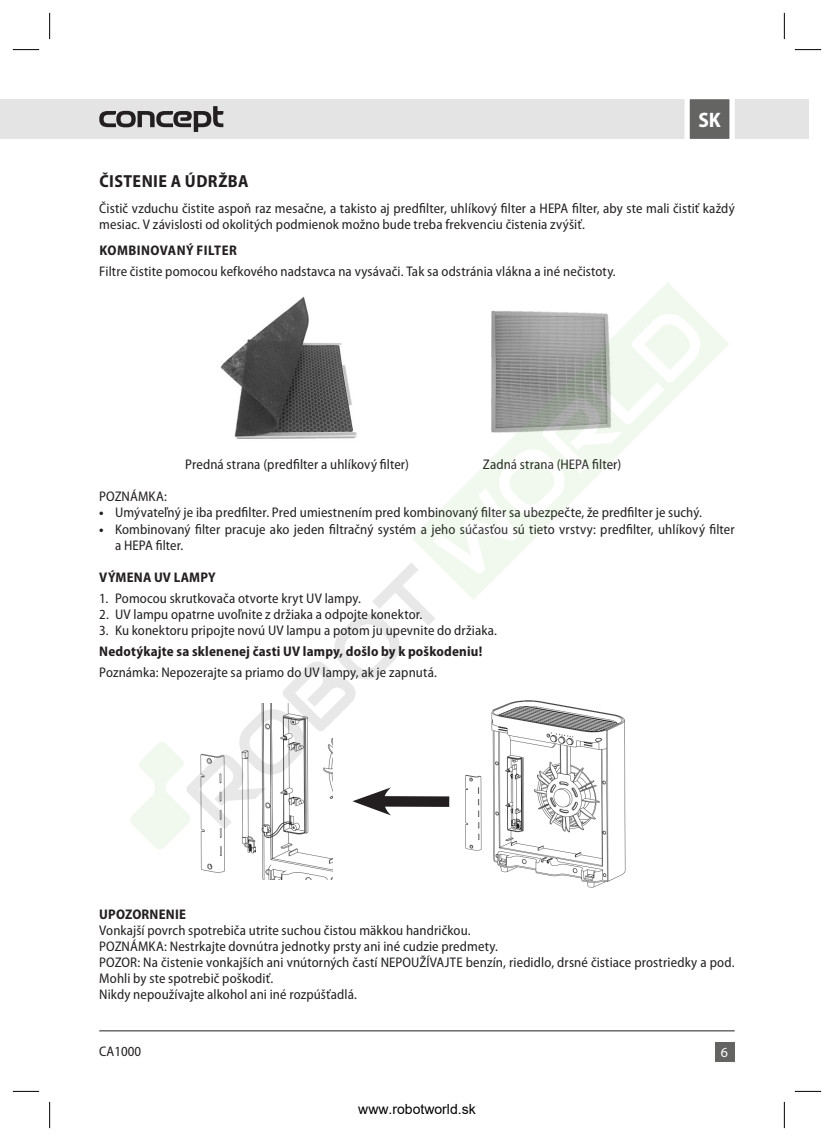
<style>
.page{position:relative;width:834px;height:1141px;background:#fff}
.page>*{position:absolute;margin:0;border:0;box-sizing:border-box;transform-origin:0 0}
.t1{font:700 semi-condensed 21px "Myriad Pro";color:#fff}
.Nadpis_moje_CZ{font:700 semi-condensed 17.5px "Myriad Pro";letter-spacing:.025em;color:#231f20}
.Nadpis_moje_CZ-2{font:semi-condensed 14px/16.1px "Myriad Pro";letter-spacing:.01em;color:#231f20}
.Odrážky-moje_norm_čí{font:semi-condensed 14px/16.1px "Myriad Pro";letter-spacing:.01em;color:#231f20}
.Odrážky-moje_norm_čí-2{font:700 semi-condensed 14px "Myriad Pro";letter-spacing:.015em;color:#231f20}
.Nadpis_moje_CZ-3{font:700 semi-condensed 14px "Myriad Pro";letter-spacing:.03em;color:#231f20}
.t2{font:14px "Arial";color:#000}
.t3{font:14px "Myriad Pro";color:#fff}
.s1{font-weight:700}
</style>
<div class="page">
<div style="left:50px;top:99px;width:759px;height:40px;background:#e4e4e4"></div>
<div style="left:0;top:99px;width:50px;height:40px;background:#e4e4e4"></div>
<div style="left:714px;top:1042px;width:20px;height:20px;background:#646463"></div>
<svg style="left:99px;top:106px;width:124px;height:26px"></svg>
<svg style="left:684px;top:99px;width:51px;height:40px;background:#868686"></svg>
<hr style="left:99px;top:1031px;width:635px;height:1px;background:#231f20">
<img style="left:200px;top:852px;width:132px;height:27px">
<img style="left:493px;top:852px;width:133px;height:36px">
<svg style="left:13px;top:49px;width:26px;height:1px"></svg>
<svg style="left:794px;top:49px;width:27px;height:1px"></svg>
<svg style="left:13px;top:1091px;width:26px;height:1px"></svg>
<svg style="left:794px;top:1091px;width:27px;height:1px"></svg>
<svg style="left:49px;top:13px;width:1px;height:26px"></svg>
<svg style="left:49px;top:1102px;width:1px;height:26px"></svg>
<svg style="left:783px;top:13px;width:1px;height:26px"></svg>
<svg style="left:783px;top:1102px;width:1px;height:26px"></svg>
<svg style="left:646px;top:282px;width:83px;height:82px"></svg>
<svg style="left:131px;top:304px;width:578px;height:548px"></svg>
<h1 class="t1" style="left:698px;top:108px;width:24px">SK</h1>
<p class="Nadpis_moje_CZ" style="left:99px;top:171px;width:150px">ČISTENIE A ÚDRŽBA</p>
<p class="Nadpis_moje_CZ-2" style="left:99px;top:200px;width:637px">Čistič vzduchu čistite aspoň raz mesačne, a takisto aj predfilter, uhlíkový filter a HEPA filter, aby ste mali čistiť každý mesiac. V závislosti od okolitých podmienok možno bude treba frekvenciu čistenia zvýšiť.</p>
<p class="Nadpis_moje_CZ-3" style="left:99px;top:242px;width:139px">KOMBINOVANÝ FILTER</p>
<p class="Odrážky-moje_norm_čí" style="left:99px;top:264px;width:518px">Filtre čistite pomocou kefkového nadstavca na vysávači. Tak sa odstránia vlákna a iné nečistoty.</p>
<p class="Odrážky-moje_norm_čí" style="left:185px;top:457px;width:225px">Predná strana (predfilter a uhlíkový filter)</p>
<p class="Odrážky-moje_norm_čí" style="left:482px;top:457px;width:140px">Zadná strana (HEPA filter)</p>
<p class="Odrážky-moje_norm_čí" style="left:99px;top:489px;width:69px">POZNÁMKA:</p>
<p class="Nadpis_moje_CZ-2" style="left:99px;top:505px;width:604px"><span class="s1">•</span> Umývateľný je iba predfilter. Pred umiestnením pred kombinovaný filter sa ubezpečte, že predfilter je suchý.</p>
<p class="Nadpis_moje_CZ-2" style="left:115px;top:521px;width:621px;text-indent:-16px"><span class="s1">•</span> Kombinovaný filter pracuje ako jeden filtračný systém a jeho súčasťou sú tieto vrstvy: predfilter, uhlíkový filter a HEPA filter.</p>
<p class="Odrážky-moje_norm_čí-2" style="left:99px;top:569px;width:118px">VÝMENA UV LAMPY</p>
<p class="Nadpis_moje_CZ-2" style="left:99px;top:590px;width:263px">1. Pomocou skrutkovača otvorte kryt UV lampy.</p>
<p class="Nadpis_moje_CZ-2" style="left:99px;top:607px;width:324px">2. UV lampu opatrne uvoľnite z držiaka a odpojte konektor.</p>
<p class="Nadpis_moje_CZ-2" style="left:99px;top:623px;width:399px">3. Ku konektoru pripojte novú UV lampu a potom ju upevnite do držiaka.</p>
<p class="Odrážky-moje_norm_čí-2" style="left:99px;top:644px;width:384px">Nedotýkajte sa sklenenej časti UV lampy, došlo by k poškodeniu!</p>
<p class="Odrážky-moje_norm_čí" style="left:99px;top:665px;width:339px">Poznámka: Nepozerajte sa priamo do UV lampy, ak je zapnutá.</p>
<p class="Odrážky-moje_norm_čí-2" style="left:99px;top:906px;width:88px">UPOZORNENIE</p>
<p class="Odrážky-moje_norm_čí" style="left:99px;top:922px;width:373px">Vonkajší povrch spotrebiča utrite suchou čistou mäkkou handričkou.</p>
<p class="Odrážky-moje_norm_čí" style="left:99px;top:938px;width:400px">POZNÁMKA: Nestrkajte dovnútra jednotky prsty ani iné cudzie predmety.</p>
<p class="Odrážky-moje_norm_čí" style="left:99px;top:955px;width:636px">POZOR: Na čistenie vonkajších ani vnútorných častí NEPOUŽÍVAJTE benzín, riedidlo, drsné čistiace prostriedky a pod.<br>Mohli by ste spotrebič poškodiť.</p>
<p class="Odrážky-moje_norm_čí" style="left:99px;top:987px;width:259px">Nikdy nepoužívajte alkohol ani iné rozpúšťadlá.</p>
<p class="Nadpis_moje_CZ-2" style="left:99px;top:1043px;width:43px">CA1000</p>
<p class="t3" style="left:720px;top:1044px;width:9px">6</p>
<p class="t2" style="left:358px;top:1099px;width:119px">www.robotworld.sk</p>
</div>
